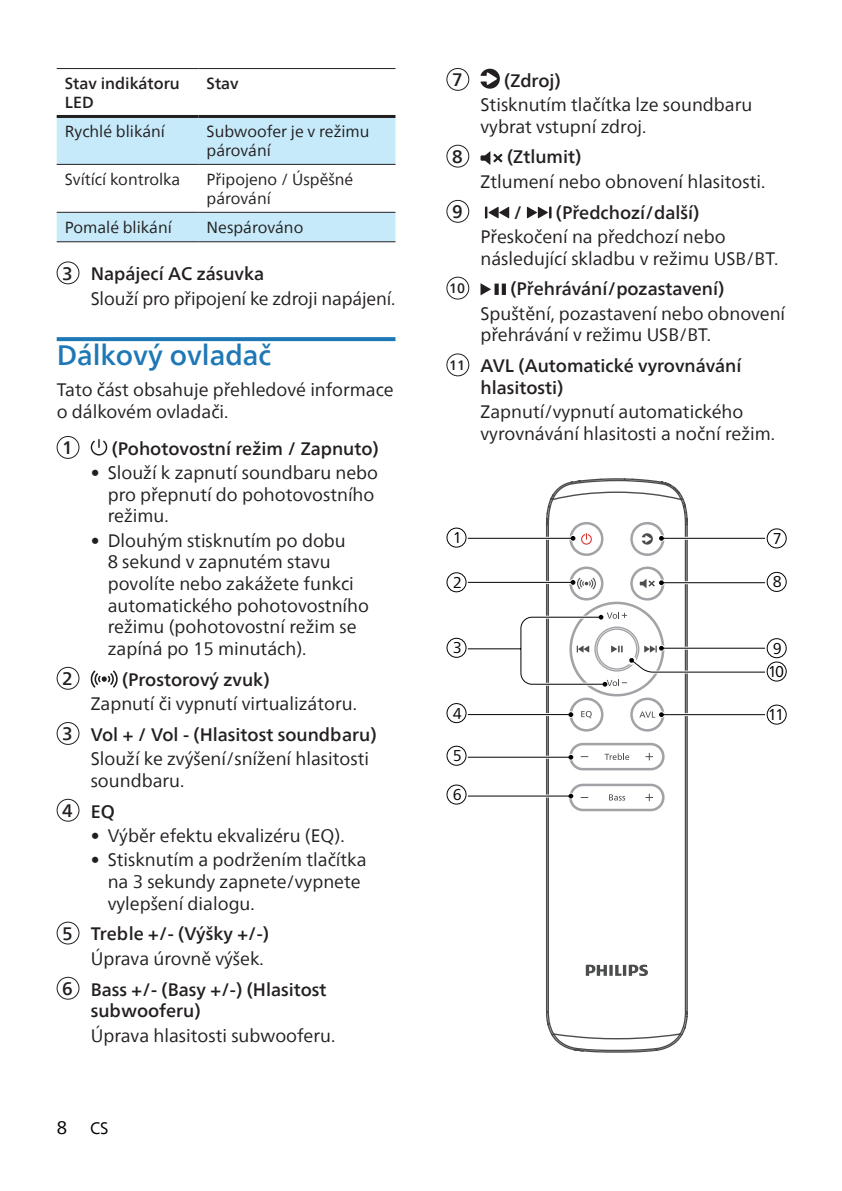
<style>
.page{position:relative;width:842px;height:1191px;background:#fff}
.page>*{position:absolute;margin:0;border:0;box-sizing:border-box;transform-origin:0 0}
.heading2{font:500 28px "Neue Frutiger World";color:#1e78b6}
.List_Continue{font:18px/21.6px "Neue Frutiger World";color:#231f20}
.base_list-item_Medium{font:500 18px/21.6px "Neue Frutiger World";color:#231f20}
.Body_Text_9{font:18px/21.6px "Neue Frutiger World";color:#231f20}
.t1{font:18px "Neue Frutiger World";color:#000}
.t2{font:16.4px "Neue Frutiger World";color:#000}
.Table_text_8{font:16px/19.2px "Neue Frutiger World";color:#231f20}
.Table_text-_Medium_8{font:500 16px/19.2px "Neue Frutiger World";color:#231f20}
.t3{font:15.6px/23.4px "Neue Frutiger World";color:#030303;text-align:center}
.t4{font:500 13.6px "Neue Frutiger World";color:#231f20}
.s1{font-weight:500}
</style>
<div class="page">
<svg style="left:57px;top:337px;width:338px;height:4px"></svg>
<svg style="left:57px;top:118px;width:338px;height:123px;fill:#c6eafa"></svg>
<hr style="left:57px;top:164px;width:141px;height:1px;background:#231f20">
<hr style="left:198px;top:164px;width:197px;height:1px;background:#231f20">
<hr style="left:57px;top:212px;width:141px;height:1px;background:#231f20">
<hr style="left:198px;top:212px;width:197px;height:1px;background:#231f20">
<hr style="left:57px;top:68px;width:141px;height:1px;background:#231f20">
<hr style="left:198px;top:68px;width:197px;height:1px;background:#231f20">
<hr style="left:57px;top:241px;width:141px;height:1px;background:#231f20">
<hr style="left:198px;top:241px;width:197px;height:1px;background:#231f20">
<hr style="left:57px;top:115px;width:141px;height:3px;background:#231f20">
<hr style="left:198px;top:115px;width:197px;height:3px;background:#231f20">
<div style="left:57px;top:261px;width:22px;height:23px;border:1px solid #231f20;border-radius:50%"></div>
<div style="left:57px;top:436px;width:22px;height:23px;border:1px solid #231f20;border-radius:50%"></div>
<svg style="left:91px;top:439px;width:16px;height:16px"></svg>
<div style="left:57px;top:667px;width:22px;height:22px;border:1px solid #231f20;border-radius:50%"></div>
<svg style="left:91px;top:670px;width:27px;height:17px"></svg>
<div style="left:57px;top:722px;width:22px;height:23px;border:1px solid #231f20;border-radius:50%"></div>
<div style="left:57px;top:799px;width:22px;height:22px;border:1px solid #231f20;border-radius:50%"></div>
<div style="left:57px;top:921px;width:22px;height:23px;border:1px solid #231f20;border-radius:50%"></div>
<div style="left:57px;top:977px;width:22px;height:22px;border:1px solid #231f20;border-radius:50%"></div>
<div style="left:446px;top:68px;width:23px;height:23px;border:1px solid #231f20;border-radius:50%"></div>
<svg style="left:480px;top:69px;width:20px;height:20px"></svg>
<div style="left:446px;top:145px;width:23px;height:22px;border:1px solid #231f20;border-radius:50%"></div>
<svg style="left:480px;top:151px;width:23px;height:14px"></svg>
<div style="left:446px;top:200px;width:23px;height:23px;border:1px solid #231f20;border-radius:50%"></div>
<svg style="left:485px;top:206px;width:24px;height:13px"></svg>
<svg style="left:527px;top:206px;width:24px;height:13px"></svg>
<div style="left:446px;top:277px;width:23px;height:22px;border:1px solid #231f20;border-radius:50%"></div>
<svg style="left:480px;top:283px;width:11px;height:12px"></svg>
<svg style="left:502px;top:283px;width:4px;height:12px"></svg>
<div style="left:494px;top:283px;width:5px;height:12px;background:#231f20"></div>
<div style="left:446px;top:353px;width:23px;height:23px;border:1px solid #231f20;border-radius:50%"></div>
<svg style="left:546px;top:478px;width:142px;height:574px"></svg>
<svg style="left:586px;top:964px;width:62px;height:12px"></svg>
<div style="left:446px;top:527px;width:20px;height:20px;border:1px solid #030303;border-radius:50%"></div>
<div style="left:446px;top:572px;width:20px;height:20px;border:1px solid #030303;border-radius:50%"></div>
<div style="left:446px;top:638px;width:20px;height:20px;border:1px solid #030303;border-radius:50%"></div>
<div style="left:446px;top:745px;width:20px;height:20px;border:1px solid #030303;border-radius:50%"></div>
<div style="left:446px;top:784px;width:20px;height:20px;border:1px solid #030303;border-radius:50%"></div>
<div style="left:767px;top:528px;width:20px;height:20px;border:1px solid #030303;border-radius:50%"></div>
<div style="left:767px;top:572px;width:20px;height:20px;border:1px solid #030303;border-radius:50%"></div>
<div style="left:767px;top:638px;width:20px;height:20px;border:1px solid #030303;border-radius:50%"></div>
<div style="left:767px;top:661px;width:20px;height:20px;border:1px solid #030303;border-radius:50%"></div>
<div style="left:767px;top:704px;width:20px;height:20px;border:1px solid #030303;border-radius:50%"></div>
<svg style="left:467px;top:521px;width:301px;height:291px"></svg>
<hr style="left:468px;top:714px;width:102px;height:1px;background:#030303">
<div style="left:446px;top:703px;width:20px;height:20px;border:1px solid #030303;border-radius:50%"></div>
<p class="Table_text-_Medium_8" style="left:65px;top:74px;width:116px">Stav indikátoru<br>LED</p>
<p class="Table_text-_Medium_8" style="left:207px;top:74px;width:33px">Stav</p>
<p class="Table_text_8" style="left:65px;top:122px;width:102px">Rychlé blikání</p>
<p class="Table_text_8" style="left:207px;top:122px;width:164px">Subwoofer je v režimu párování</p>
<p class="Table_text_8" style="left:65px;top:170px;width:117px">Svítící kontrolka</p>
<p class="Table_text_8" style="left:207px;top:170px;width:148px">Připojeno / Úspěšné párování</p>
<p class="Table_text_8" style="left:65px;top:218px;width:109px">Pomalé blikání</p>
<p class="Table_text_8" style="left:207px;top:218px;width:98px">Nespárováno</p>
<p class="base_list-item_Medium" style="left:62px;top:263px;width:12px">3</p>
<p class="base_list-item_Medium" style="left:91px;top:263px;width:175px">Napájecí AC zásuvka</p>
<p class="List_Continue" style="left:91px;top:288px;width:306px">Slouží pro připojení ke zdroji napájení.</p>
<p class="heading2" style="left:57px;top:332px;width:216px">Dálkový ovladač</p>
<p class="Body_Text_9" style="left:57px;top:379px;width:339px">Tato část obsahuje přehledové informace o dálkovém ovladači.</p>
<p class="base_list-item_Medium" style="left:62px;top:437px;width:12px">1</p>
<p class="base_list-item_Medium" style="left:112px;top:437px;width:269px">(Pohotovostní režim / Zapnuto)</p>
<p class="List_Continue" style="left:108px;top:462px;width:272px;text-indent:-17px"><span class="s1">•</span> Slouží k zapnutí soundbaru nebo pro přepnutí do pohotovostního režimu.</p>
<p class="List_Continue" style="left:108px;top:530px;width:263px;text-indent:-17px"><span class="s1">•</span> Dlouhým stisknutím po dobu<br>8 sekund v zapnutém stavu povolíte nebo zakážete funkci automatického pohotovostního režimu (pohotovostní režim se zapíná po 15 minutách).</p>
<p class="base_list-item_Medium" style="left:62px;top:668px;width:12px">2</p>
<p class="base_list-item_Medium" style="left:122px;top:668px;width:149px">(Prostorový zvuk)</p>
<p class="List_Continue" style="left:91px;top:693px;width:268px">Zapnutí či vypnutí virtualizátoru.</p>
<p class="base_list-item_Medium" style="left:62px;top:723px;width:12px">3</p>
<p class="base_list-item_Medium" style="left:91px;top:723px;width:287px">Vol + / Vol - (Hlasitost soundbaru)</p>
<p class="List_Continue" style="left:91px;top:748px;width:280px">Slouží ke zvýšení/snížení hlasitosti soundbaru.</p>
<p class="base_list-item_Medium" style="left:62px;top:800px;width:12px">4</p>
<p class="base_list-item_Medium" style="left:91px;top:800px;width:26px">EQ</p>
<p class="List_Continue" style="left:91px;top:825px;width:255px"><span class="s1">•</span> Výběr efektu ekvalizéru (EQ).</p>
<p class="List_Continue" style="left:108px;top:849px;width:260px;text-indent:-17px"><span class="s1">•</span> Stisknutím a podržením tlačítka na 3 sekundy zapnete/vypnete vylepšení dialogu.</p>
<p class="base_list-item_Medium" style="left:62px;top:923px;width:12px">5</p>
<p class="base_list-item_Medium" style="left:91px;top:923px;width:180px">Treble +/- (Výšky +/-)</p>
<p class="List_Continue" style="left:91px;top:948px;width:175px">Úprava úrovně výšek.</p>
<p class="base_list-item_Medium" style="left:62px;top:978px;width:12px">6</p>
<p class="base_list-item_Medium" style="left:91px;top:978px;width:237px">Bass +/- (Basy +/-) (Hlasitost subwooferu)</p>
<p class="List_Continue" style="left:91px;top:1024px;width:246px">Úprava hlasitosti subwooferu.</p>
<p class="t1" style="left:57px;top:1114px;width:12px">8</p>
<p class="t2" style="left:90px;top:1115px;width:20px">CS</p>
<p class="base_list-item_Medium" style="left:452px;top:69px;width:12px">7</p>
<p class="base_list-item_Medium" style="left:504px;top:70px;width:58px">(Zdroj)</p>
<p class="List_Continue" style="left:480px;top:94px;width:273px">Stisknutím tlačítka lze soundbaru vybrat vstupní zdroj.</p>
<p class="base_list-item_Medium" style="left:452px;top:146px;width:12px">8</p>
<p class="base_list-item_Medium" style="left:507px;top:146px;width:76px">(Ztlumit)</p>
<p class="List_Continue" style="left:480px;top:171px;width:286px">Ztlumení nebo obnovení hlasitosti.</p>
<p class="base_list-item_Medium" style="left:452px;top:201px;width:12px">9</p>
<p class="base_list-item_Medium" style="left:514px;top:201px;width:10px">/</p>
<p class="base_list-item_Medium" style="left:556px;top:201px;width:145px">(Předchozí/další)</p>
<p class="List_Continue" style="left:480px;top:226px;width:299px">Přeskočení na předchozí nebo následující skladbu v režimu USB/BT.</p>
<p class="t4" style="left:449px;top:277px;width:17px">10</p>
<p class="base_list-item_Medium" style="left:510px;top:278px;width:216px">(Přehrávání/pozastavení)</p>
<p class="List_Continue" style="left:480px;top:303px;width:306px">Spuštění, pozastavení nebo obnovení přehrávání v režimu USB/BT.</p>
<p class="t4" style="left:449px;top:354px;width:17px">11</p>
<p class="base_list-item_Medium" style="left:480px;top:355px;width:263px">AVL (Automatické vyrovnávání hlasitosti)</p>
<p class="List_Continue" style="left:480px;top:401px;width:296px">Zapnutí/vypnutí automatického vyrovnávání hlasitosti a noční režim.</p>
<p class="t3" style="left:453px;top:526px;width:11px">1</p>
<p class="t3" style="left:453px;top:571px;width:11px">2</p>
<p class="t3" style="left:453px;top:636px;width:11px">3</p>
<p class="t3" style="left:773px;top:527px;width:11px">7</p>
<p class="t3" style="left:773px;top:570px;width:11px">8</p>
<p class="t3" style="left:768px;top:636px;width:18px">9<br>10</p>
<p class="t3" style="left:453px;top:701px;width:11px">4</p>
<p class="t3" style="left:768px;top:703px;width:18px">11</p>
<p class="t3" style="left:453px;top:744px;width:11px">5</p>
<p class="t3" style="left:453px;top:783px;width:11px">6</p>
</div>
